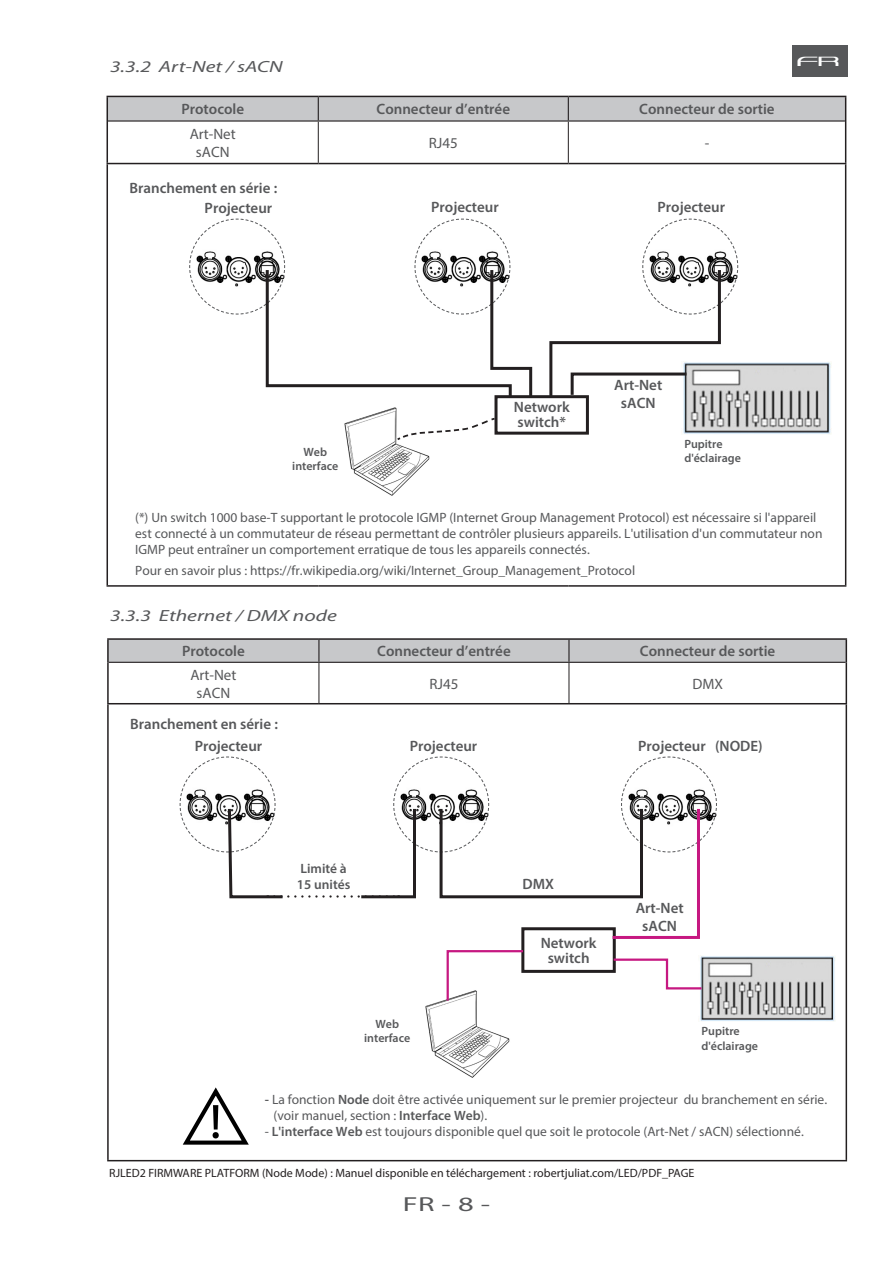
<style>
.page{position:relative;width:893px;height:1263px;background:#fff}
.page>*{position:absolute;margin:0;border:0;box-sizing:border-box;transform-origin:0 0}
.t1{font:20.4px "Myriad Pro";color:#57585a;scale:1.5 1}
.t2{font:19.2px "Vandiana Platin Lite";color:#fff;scale:1.5 1}
.Sub-Tab_n2{font:italic 16.2px "Myriad Pro";color:#57585a;scale:1.33 1}
.Style_12pt_TAB{font:600 15px "Myriad Pro";color:#57585a}
.t3{font:15px "Myriad Pro";color:#57585a}
.Style_12pt_TAB-2{font:13.5px/16.2px "Myriad Pro";color:#57585a}
.Style_12pt_TAB-3{font:600 13.5px "Myriad Pro";color:#57585a}
.t4{font:12px "Myriad Pro";color:#231f20}
.t5{font:600 12px/14.4px "Myriad Pro";color:#57585a;text-align:center}
.s1{font-weight:600}
</style>
<div class="page">
<div style="left:792px;top:45px;width:55px;height:32px;background:#57585a"></div>
<img style="left:344px;top:407px;width:86px;height:89px">
<img style="left:681px;top:362px;width:150px;height:72px">
<div style="left:494px;top:395px;width:95px;height:40px;border:3px solid #231f20"></div>
<svg style="left:189px;top:218px;width:345px;height:181px"></svg>
<svg style="left:548px;top:218px;width:191px;height:181px"></svg>
<svg style="left:395px;top:417px;width:101px;height:25px"></svg>
<img style="left:425px;top:1000px;width:85px;height:78px">
<svg style="left:183px;top:1087px;width:66px;height:58px"></svg>
<img style="left:700px;top:955px;width:135px;height:66px">
<div style="left:440px;top:807px;width:203px;height:91px;border:3px solid #231f20"></div>
<div style="left:521px;top:927px;width:95px;height:46px;border:3px solid #231f20"></div>
<svg style="left:445px;top:949px;width:80px;height:54px"></svg>
<svg style="left:611px;top:957px;width:93px;height:33px"></svg>
<svg style="left:610px;top:756px;width:107px;height:184px"></svg>
<svg style="left:179px;top:756px;width:311px;height:143px"></svg>
<hr style="left:107px;top:121px;width:1px;height:42px;background:#231f20">
<hr style="left:845px;top:121px;width:1px;height:42px;background:#231f20">
<hr style="left:107px;top:163px;width:211px;height:1px;background:#231f20">
<hr style="left:107px;top:164px;width:1px;height:421px;background:#231f20">
<hr style="left:318px;top:163px;width:250px;height:1px;background:#231f20">
<hr style="left:568px;top:163px;width:278px;height:1px;background:#231f20">
<hr style="left:845px;top:164px;width:1px;height:421px;background:#231f20">
<hr style="left:107px;top:585px;width:211px;height:2px;background:#231f20">
<hr style="left:318px;top:585px;width:250px;height:2px;background:#231f20">
<hr style="left:568px;top:585px;width:278px;height:2px;background:#231f20">
<svg style="left:107px;top:96px;width:739px;height:25px;background:#bdbec0"></svg>
<hr style="left:108px;top:120px;width:210px;height:2px;background:#231f20">
<hr style="left:318px;top:120px;width:250px;height:2px;background:#231f20">
<hr style="left:568px;top:120px;width:277px;height:2px;background:#231f20">
<hr style="left:318px;top:122px;width:1px;height:41px;background:#231f20">
<hr style="left:568px;top:122px;width:1px;height:41px;background:#231f20">
<hr style="left:107px;top:638px;width:212px;height:2px;background:#231f20">
<hr style="left:107px;top:640px;width:2px;height:22px;background:#231f20">
<hr style="left:319px;top:638px;width:250px;height:2px;background:#231f20">
<hr style="left:569px;top:638px;width:278px;height:2px;background:#231f20">
<hr style="left:107px;top:662px;width:2px;height:41px;background:#231f20">
<hr style="left:846px;top:662px;width:1px;height:41px;background:#231f20">
<hr style="left:107px;top:703px;width:212px;height:1px;background:#231f20">
<hr style="left:107px;top:704px;width:2px;height:456px;background:#231f20">
<hr style="left:319px;top:703px;width:250px;height:1px;background:#231f20">
<hr style="left:569px;top:703px;width:278px;height:1px;background:#231f20">
<hr style="left:846px;top:704px;width:1px;height:456px;background:#231f20">
<hr style="left:107px;top:1160px;width:212px;height:1px;background:#231f20">
<hr style="left:319px;top:1160px;width:250px;height:1px;background:#231f20">
<hr style="left:569px;top:1160px;width:278px;height:1px;background:#231f20">
<svg style="left:108px;top:639px;width:739px;height:23px;background:#bebfc1"></svg>
<hr style="left:568px;top:640px;width:2px;height:22px;background:#231f20">
<hr style="left:109px;top:662px;width:210px;height:1px;background:#231f20">
<hr style="left:319px;top:662px;width:250px;height:1px;background:#231f20">
<hr style="left:569px;top:662px;width:277px;height:1px;background:#231f20">
<hr style="left:319px;top:663px;width:1px;height:40px;background:#231f20">
<hr style="left:569px;top:663px;width:1px;height:40px;background:#231f20">
<p class="Sub-Tab_n2" style="left:110px;top:57px;width:131px">3.3.2 Art-Net / sACN</p>
<p class="Style_12pt_TAB" style="left:181px;top:100px;width:64px">Protocole</p>
<p class="Style_12pt_TAB" style="left:376px;top:100px;width:135px">Connecteur d’entrée</p>
<p class="Style_12pt_TAB" style="left:639px;top:100px;width:137px">Connecteur de sortie</p>
<p class="t3" style="left:190px;top:125px;width:48px">Art-Net</p>
<p class="t3" style="left:196px;top:143px;width:35px">sACN</p>
<p class="t3" style="left:429px;top:134px;width:31px">RJ45</p>
<p class="t3" style="left:705px;top:134px;width:6px">-</p>
<p class="Style_12pt_TAB" style="left:130px;top:179px;width:149px">Branchement en série :</p>
<p class="Style_12pt_TAB" style="left:205px;top:199px;width:69px">Projecteur</p>
<p class="Style_12pt_TAB" style="left:431px;top:198px;width:69px">Projecteur</p>
<p class="Style_12pt_TAB" style="left:657px;top:198px;width:69px">Projecteur</p>
<h2 class="t2" style="left:796px;top:53px;width:30px">FR</h2>
<p class="t5" style="left:292px;top:444px;width:48px">Web interface</p>
<p class="Style_12pt_TAB" style="left:514px;top:397px;width:57px">Network</p>
<p class="Style_12pt_TAB" style="left:518px;top:412px;width:50px">switch*</p>
<p class="Style_12pt_TAB" style="left:614px;top:375px;width:50px">Art-Net</p>
<p class="Style_12pt_TAB" style="left:621px;top:393px;width:36px">sACN</p>
<p class="t5" style="left:684px;top:436px;width:58px;text-align:left">Pupitre d'éclairage</p>
<p class="Style_12pt_TAB-2" style="left:135px;top:509px;width:689px">(*) Un switch 1000 base-T supportant le protocole IGMP (Internet Group Management Protocol) est nécessaire si l'appareil est connecté à un commutateur de réseau permettant de contrôler plusieurs appareils. L'utilisation d'un commutateur non<br>IGMP peut entraîner un comportement erratique de tous les appareils connectés.</p>
<p class="Style_12pt_TAB-2" style="left:135px;top:563px;width:501px">Pour en savoir plus : https://fr.wikipedia.org/wiki/Internet_Group_Management_Protocol</p>
<p class="Sub-Tab_n2" style="left:110px;top:606px;width:172px">3.3.3 Ethernet / DMX node</p>
<p class="Style_12pt_TAB" style="left:182px;top:642px;width:64px">Protocole</p>
<p class="Style_12pt_TAB" style="left:377px;top:642px;width:135px">Connecteur d’entrée</p>
<p class="Style_12pt_TAB" style="left:640px;top:642px;width:137px">Connecteur de sortie</p>
<p class="t3" style="left:190px;top:665px;width:48px">Art-Net</p>
<p class="t3" style="left:197px;top:683px;width:35px">sACN</p>
<p class="t3" style="left:429px;top:674px;width:31px">RJ45</p>
<p class="t3" style="left:692px;top:674px;width:32px">DMX</p>
<p class="Style_12pt_TAB" style="left:130px;top:714px;width:149px">Branchement en série :</p>
<p class="Style_12pt_TAB" style="left:195px;top:736px;width:69px">Projecteur</p>
<p class="Style_12pt_TAB" style="left:410px;top:736px;width:69px">Projecteur</p>
<p class="Style_12pt_TAB" style="left:638px;top:736px;width:126px">Projecteur (NODE)</p>
<p class="Style_12pt_TAB-3" style="left:300px;top:859px;width:48px">Limité à</p>
<p class="Style_12pt_TAB-3" style="left:297px;top:876px;width:55px">15 unités</p>
<p class="Style_12pt_TAB" style="left:523px;top:874px;width:33px">DMX</p>
<p class="Style_12pt_TAB" style="left:541px;top:933px;width:57px">Network</p>
<p class="Style_12pt_TAB" style="left:548px;top:948px;width:43px">switch</p>
<p class="Style_12pt_TAB" style="left:636px;top:899px;width:50px">Art-Net</p>
<p class="Style_12pt_TAB" style="left:642px;top:917px;width:36px">sACN</p>
<p class="t5" style="left:364px;top:1016px;width:48px">Web interface</p>
<p class="t5" style="left:701px;top:1024px;width:58px;text-align:left">Pupitre d'éclairage</p>
<p class="Style_12pt_TAB-2" style="left:274px;top:1091px;width:555px;text-indent:-9px"><span class="s1">-</span> La fonction <span class="s1">Node</span> doit être activée uniquement sur le premier projecteur du branchement en série. (voir manuel, section : <span class="s1">Interface Web</span>).</p>
<p class="Style_12pt_TAB-2" style="left:265px;top:1123px;width:540px">- <span class="s1">L'interface Web</span> est toujours disponible quel que soit le protocole (Art-Net / sACN) sélectionné.</p>
<p class="t4" style="left:109px;top:1165px;width:587px">RJLED2 FIRMWARE PLATFORM (Node Mode) : Manuel disponible en téléchargement : robertjuliat.com/LED/PDF_PAGE</p>
<h1 class="t1" style="left:403px;top:1191px;width:60px">FR - 8 -</h1>
</div>
